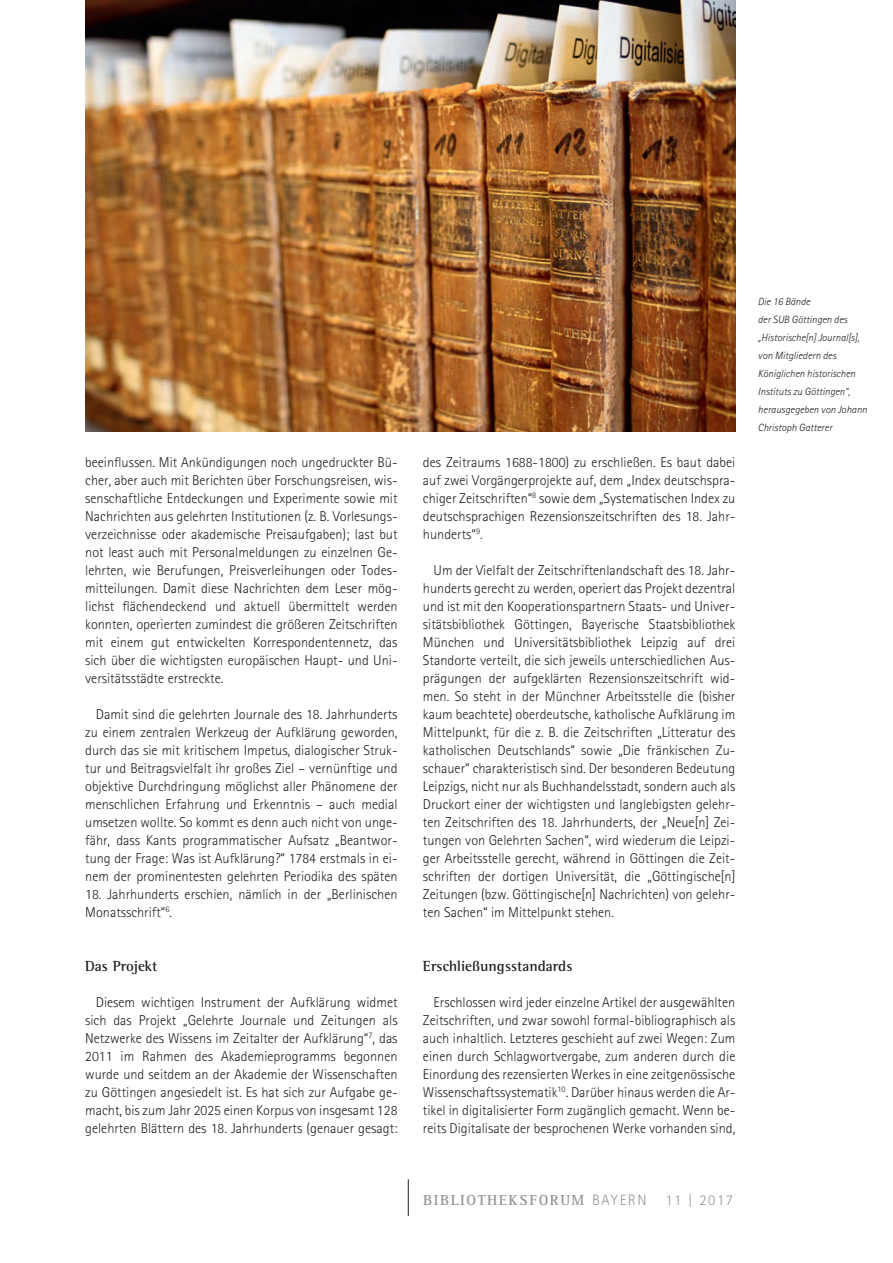
<style>
.page{position:relative;width:893px;height:1263px;background:#fff}
.page>*{position:absolute;margin:0;border:0;box-sizing:border-box;transform-origin:0 0}
.t1{font:700 15px "Rotis Semi Serif Std";color:#231f20}
.t2{font:700 15px "Rotis Serif Std";letter-spacing:.1em;color:#939598}
.t3{font:300 15px "Rotis Sans Serif Std";letter-spacing:.1em;color:#939598}
.t4{font:300 14.25px/18px "Rotis Sans Serif Std";color:#231f20;text-align:justify}
.t5{font:italic 300 10.5px/18px "Rotis Sans Serif Std";color:#231f20}
.s1{font-family:"Rotis Sans Serif Std";font-weight:300}
</style>
<div class="page">
<hr style="left:408px;top:1179px;width:1px;height:37px;background:#231f20">
<img style="left:85px;top:0;width:651px;height:431px">
<p class="t4" style="left:85px;top:455px;width:314px">beeinflussen. Mit Ankündigungen noch ungedruckter Bü&shy;cher, aber auch mit Berichten über Forschungsreisen, wis&shy;senschaftliche Entdeckungen und Experimente sowie mit Nachrichten aus gelehrten Institutionen (z. B. Vorlesungs&shy;verzeichnisse oder akademische Preisaufgaben); last but not least auch mit Personalmeldungen zu einzelnen Ge&shy;lehrten, wie Berufungen, Preisverleihungen oder Todes&shy;mitteilungen. Damit diese Nachrichten dem Leser mög&shy;lichst flächendeckend und aktuell übermittelt werden konnten, operierten zumindest die größeren Zeitschriften mit einem gut entwickelten Korrespondentennetz, das sich über die wichtigsten europäischen Haupt- und Uni&shy;versitätsstädte erstreckte.</p>
<p class="t4" style="left:85px;top:707px;width:314px;text-indent:11px">Damit sind die gelehrten Journale des 18. Jahrhunderts zu einem zentralen Werkzeug der Aufklärung geworden, durch das sie mit kritischem Impetus, dialogischer Struk&shy;tur und Beitragsvielfalt ihr großes Ziel – vernünftige und objektive Durchdringung möglichst aller Phänomene der menschlichen Erfahrung und Erkenntnis – auch medial umsetzen wollte. So kommt es denn auch nicht von unge&shy;fähr, dass Kants programmatischer Aufsatz „Beantwor&shy;tung der Frage: Was ist Aufklärung?“ 1784 erstmals in ei&shy;nem der prominentesten gelehrten Periodika des späten</p>
<p class="t4" style="left:85px;top:887px;width:314px">18. Jahrhunderts erschien, nämlich in der „Berlinischen<br>Monatsschrift“<sup>6</sup>.</p>
<p class="t1" style="left:85px;top:961px;width:74px">Das Projekt</p>
<p class="t4" style="left:85px;top:995px;width:314px;text-indent:11px">Diesem wichtigen Instrument der Aufklärung widmet sich das Projekt „Gelehrte Journale und Zeitungen als Netzwerke des Wissens im Zeitalter der Aufklärung“<sup>7</sup>, das 2011 im Rahmen des Akademieprogramms begonnen wurde und seitdem an der Akademie der Wissenschaften zu Göttingen angesiedelt ist. Es hat sich zur Aufgabe ge&shy;macht, bis zum Jahr 2025 einen Korpus von insgesamt 128 gelehrten Blättern des 18. Jahrhunderts (genauer gesagt:</p>
<p class="t4" style="left:423px;top:455px;width:314px">des Zeitraums 1688-1800) zu erschließen. Es baut dabei auf zwei Vorgängerprojekte auf, dem „Index deutschspra&shy;chiger Zeitschriften“<sup>8</sup> sowie dem „Systematischen Index zu deutschsprachigen Rezensionszeitschriften des 18. Jahr&shy;hunderts“<sup>9</sup>.</p>
<p class="t4" style="left:423px;top:563px;width:314px;text-indent:11px">Um der Vielfalt der Zeitschriftenlandschaft des 18. Jahr&shy;hunderts gerecht zu werden, operiert das Projekt dezentral und ist mit den Kooperationspartnern Staats- und Univer&shy;sitätsbibliothek Göttingen, Bayerische Staatsbibliothek München und Universitätsbibliothek Leipzig auf drei Standorte verteilt, die sich jeweils unterschiedlichen Aus&shy;prägungen der aufgeklärten Rezensionszeitschrift wid&shy;men. So steht in der Münchner Arbeitsstelle die (bisher kaum beachtete) oberdeutsche, katholische Aufklärung im Mittelpunkt, für die z. B. die Zeitschriften „Litteratur des katholischen Deutschlands“ sowie „Die fränkischen Zu&shy;schauer“ charakteristisch sind. Der besonderen Bedeutung Leipzigs, nicht nur als Buchhandelsstadt, sondern auch als Druckort einer der wichtigsten und langlebigsten gelehr&shy;ten Zeitschriften des 18. Jahrhunderts, der „Neue[n] Zei&shy;tungen von Gelehrten Sachen“, wird wiederum die Leipzi&shy;ger Arbeitsstelle gerecht, während in Göttingen die Zeit&shy;schriften der dortigen Universität, die „Göttingische[n] Zeitungen (bzw. Göttingische[n] Nachrichten) von gelehr&shy;ten Sachen“ im Mittelpunkt stehen.</p>
<p class="t1" style="left:423px;top:961px;width:151px">Erschließungsstandards</p>
<p class="t4" style="left:423px;top:995px;width:314px;text-indent:11px">Erschlossen wird jeder einzelne Artikel der ausgewählten Zeitschriften, und zwar sowohl formal-bibliographisch als auch inhaltlich. Letzteres geschieht auf zwei Wegen: Zum einen durch Schlagwortvergabe, zum anderen durch die Einordung des rezensierten Werkes in eine zeitgenössische Wissenschaftssystematik<sup>10</sup>. Darüber hinaus werden die Ar&shy;tikel in digitalisierter Form zugänglich gemacht. Wenn be&shy;reits Digitalisate der besprochenen Werke vorhanden sind,</p>
<p class="t5" style="left:758px;top:294px;width:111px">Die 16 Bände<br>der SUB Göttingen des „Historische[n] Journal[s], von Mitgliedern des<br>Königlichen historischen<br>Instituts zu Göttingen“, herausgegeben von Johann<br>Christoph Gatterer</p>
<p class="t2" style="left:423px;top:1195px;width:225px">BIBLIOTHEKSFORUM <span class="s1">BAYERN</span></p>
<p class="t3" style="left:665px;top:1195px;width:69px">11 | 2017</p>
</div>
